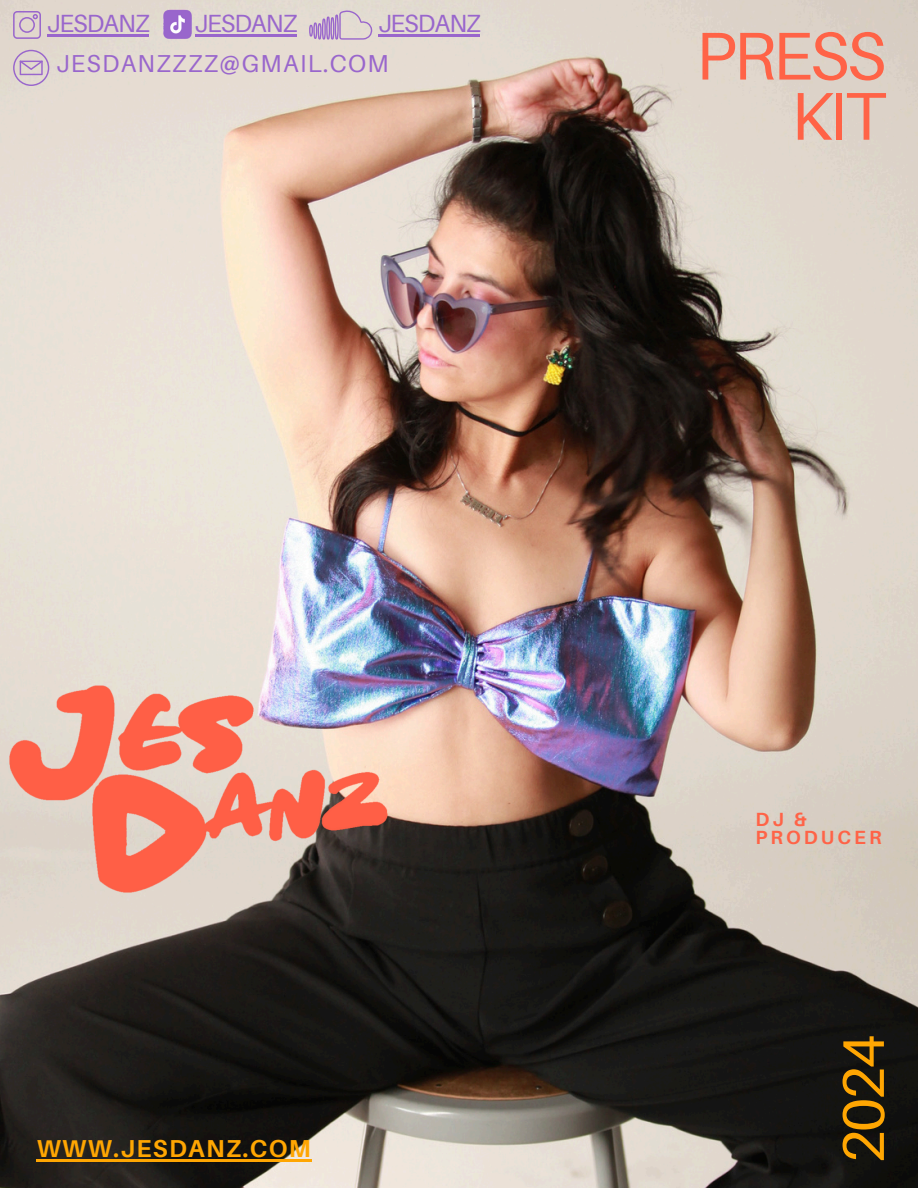
<style>
.page{position:relative;width:918px;height:1188px;background:#fff}
.page>*{position:absolute;margin:0;border:0;box-sizing:border-box;transform-origin:0 0}
.t1{font:67.65px/60.2px "Aileron";letter-spacing:-.04em;color:#ff6347;text-align:right}
.t2{font:58.8px "Aileron";color:#ffa602}
.t3{font:24.9px "Aileron";letter-spacing:-.04em;color:#96c}
.t4{font:24.45px "Aileron";letter-spacing:.055em;color:#96c}
.t5{font:700 24.45px "Aileron";letter-spacing:.055em;color:#ffa602}
.t6{font:700 19.05px/18px "Aileron";letter-spacing:.165em;color:#ff6347}
</style>
<div class="page">
<img style="left:0;top:0;width:918px;height:1188px">
<img style="left:0;top:628px;width:431px;height:303px">
<svg style="left:13px;top:11px;width:28px;height:28px"></svg>
<hr style="left:47px;top:34px;width:102px;height:2px;background:#96c">
<img style="left:156px;top:7px;width:42px;height:35px">
<hr style="left:195px;top:35px;width:101px;height:2px;background:#96c">
<svg style="left:309px;top:10px;width:63px;height:29px;background:#cfbbcf"></svg>
<hr style="left:378px;top:34px;width:102px;height:3px;background:#96c">
<hr style="left:37px;top:1159px;width:275px;height:3px;background:#ffa602">
<svg style="left:13px;top:50px;width:36px;height:36px"></svg>
<h4 class="t3" style="left:47px;top:8px;width:104px">JESDANZ</h4>
<h4 class="t3" style="left:195px;top:8px;width:104px">JESDANZ</h4>
<h4 class="t3" style="left:378px;top:8px;width:104px">JESDANZ</h4>
<h1 class="t4" style="left:56px;top:48px;width:334px">JESDANZZZZ@GMAIL.COM</h1>
<p class="t1" style="left:696px;top:24px;width:192px">PRESS<br>KIT</p>
<h4 class="t5" style="left:37px;top:1133px;width:276px">WWW.JESDANZ.COM</h4>
<p class="t6" style="left:755px;top:810px;width:128px">DJ &amp;<br>PRODUCER</p>
<p class="t2" style="left:827px;top:1164px;width:131px;rotate:-90deg">2024</p>
</div>
